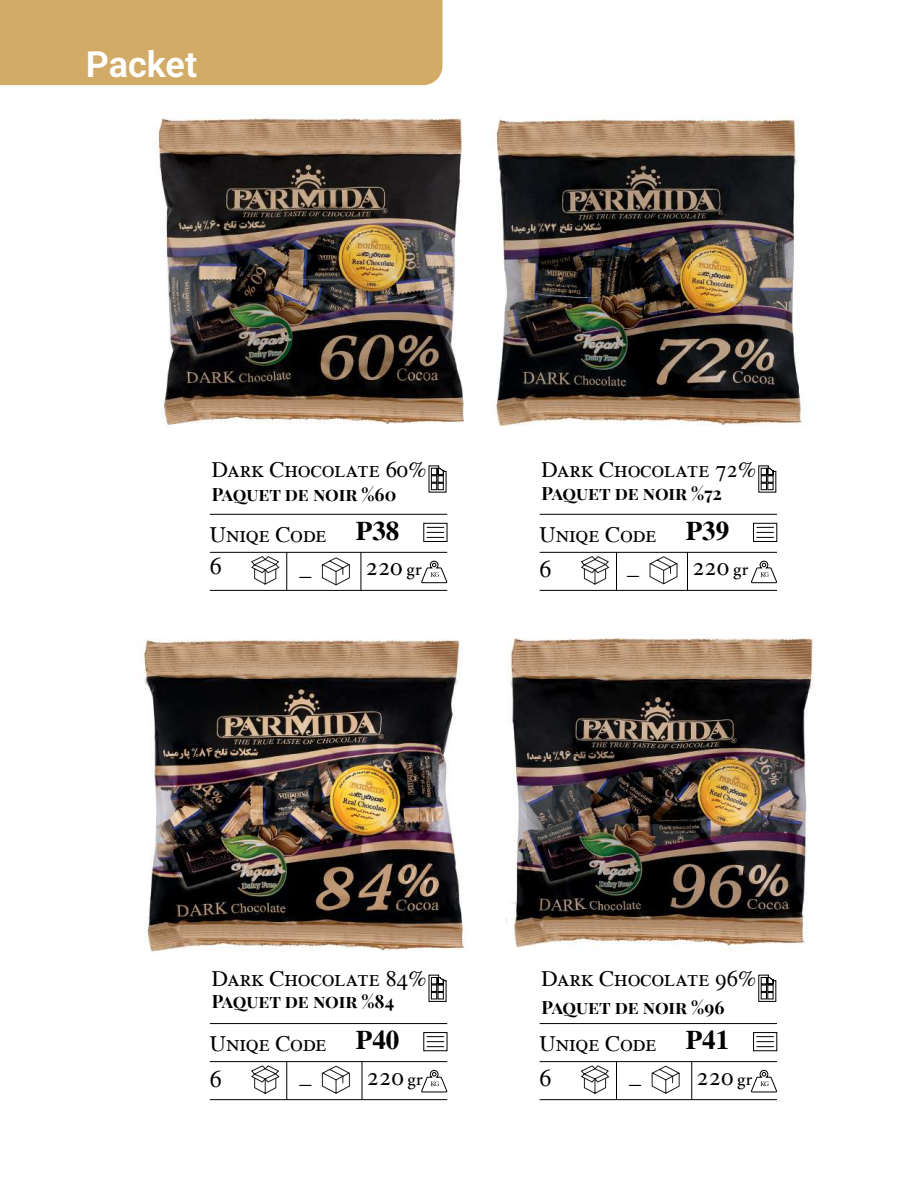
<style>
.page{position:relative;width:919px;height:1187px;background:#fff}
.page>*{position:absolute;margin:0;border:0;box-sizing:border-box;transform-origin:0 0}
.t1{font:700 36px "IRAN Yekan X";color:#fff}
.t2{font:700 27px "Times";color:#000}
.t3{font:24px "Times Roman SC&OSF";letter-spacing:.01em;color:#000}
.t4{font:22.5px "Times Roman SC&OSF";color:#000}
.t5{font:700 18px "Playfair Display SC";letter-spacing:-.005em;color:#000}
.s1{font-family:"Adobe Arabic"}
</style>
<div class="page">
<div style="left:0;top:0;width:442px;height:85px;background:#d2ab67"></div>
<img style="left:156px;top:117px;width:308px;height:308px">
<img style="left:494px;top:118px;width:310px;height:309px">
<img style="left:139px;top:639px;width:326px;height:313px">
<img style="left:506px;top:638px;width:308px;height:312px">
<svg style="left:421px;top:560px;width:26px;height:23px"></svg>
<hr style="left:210px;top:590px;width:237px;height:1px;background:#000">
<hr style="left:210px;top:514px;width:237px;height:1px;background:#000">
<hr style="left:210px;top:552px;width:237px;height:1px;background:#000">
<hr style="left:360px;top:552px;width:1px;height:38px;background:#000">
<hr style="left:286px;top:552px;width:1px;height:38px;background:#000">
<svg style="left:428px;top:465px;width:19px;height:28px"></svg>
<svg style="left:251px;top:556px;width:29px;height:29px"></svg>
<svg style="left:423px;top:522px;width:25px;height:20px"></svg>
<svg style="left:751px;top:560px;width:26px;height:23px"></svg>
<hr style="left:539px;top:590px;width:238px;height:1px;background:#000">
<hr style="left:539px;top:514px;width:238px;height:1px;background:#000">
<hr style="left:539px;top:552px;width:238px;height:1px;background:#000">
<hr style="left:687px;top:552px;width:1px;height:38px;background:#000">
<hr style="left:616px;top:552px;width:1px;height:38px;background:#000">
<svg style="left:758px;top:465px;width:18px;height:28px"></svg>
<svg style="left:580px;top:556px;width:29px;height:29px"></svg>
<svg style="left:753px;top:522px;width:24px;height:20px"></svg>
<svg style="left:421px;top:1069px;width:26px;height:23px"></svg>
<hr style="left:210px;top:1099px;width:237px;height:1px;background:#000">
<hr style="left:210px;top:1023px;width:237px;height:1px;background:#000">
<hr style="left:210px;top:1061px;width:237px;height:1px;background:#000">
<hr style="left:361px;top:1061px;width:1px;height:38px;background:#000">
<hr style="left:286px;top:1061px;width:1px;height:38px;background:#000">
<svg style="left:428px;top:974px;width:19px;height:28px"></svg>
<svg style="left:251px;top:1065px;width:29px;height:29px"></svg>
<svg style="left:423px;top:1032px;width:25px;height:19px"></svg>
<svg style="left:751px;top:1069px;width:26px;height:23px"></svg>
<hr style="left:539px;top:1099px;width:238px;height:1px;background:#000">
<hr style="left:539px;top:1023px;width:238px;height:1px;background:#000">
<hr style="left:539px;top:1061px;width:238px;height:1px;background:#000">
<hr style="left:691px;top:1061px;width:1px;height:38px;background:#000">
<hr style="left:616px;top:1061px;width:1px;height:38px;background:#000">
<svg style="left:758px;top:974px;width:18px;height:28px"></svg>
<svg style="left:580px;top:1065px;width:29px;height:29px"></svg>
<svg style="left:753px;top:1032px;width:24px;height:19px"></svg>
<svg style="left:321px;top:557px;width:29px;height:28px"></svg>
<svg style="left:649px;top:556px;width:29px;height:28px"></svg>
<svg style="left:651px;top:1065px;width:29px;height:28px"></svg>
<svg style="left:321px;top:1065px;width:29px;height:28px"></svg>
<h1 class="t1" style="left:86px;top:43px;width:113px">Packet</h1>
<p class="t4" style="left:212px;top:456px;width:217px">Dark Chocolate 60%</p>
<p class="t5" style="left:212px;top:480px;width:186px">Paquet de noir %60</p>
<p class="t4" style="left:541px;top:456px;width:217px">Dark Chocolate 72%</p>
<p class="t5" style="left:541px;top:479px;width:182px">Paquet de noir %72</p>
<p class="t4" style="left:210px;top:521px;width:118px">Uniqe Code</p>
<p class="t2" style="left:356px;top:514px;width:45px">P38</p>
<p class="t4" style="left:539px;top:521px;width:118px">Uniqe Code</p>
<p class="t2" style="left:685px;top:514px;width:45px">P39</p>
<p class="t3" style="left:210px;top:552px;width:13px">6</p>
<p class="t3" style="left:299px;top:553px;width:13px">_</p>
<p class="t3" style="left:366px;top:553px;width:57px">220 <span class="s1">gr</span></p>
<p class="t3" style="left:539px;top:555px;width:13px">6</p>
<p class="t3" style="left:627px;top:552px;width:13px">_</p>
<p class="t3" style="left:692px;top:553px;width:57px">220 <span class="s1">gr</span></p>
<p class="t4" style="left:212px;top:965px;width:217px">Dark Chocolate 84%</p>
<p class="t5" style="left:212px;top:986px;width:184px">Paquet de noir %84</p>
<p class="t4" style="left:541px;top:965px;width:217px">Dark Chocolate 96%</p>
<p class="t5" style="left:541px;top:992px;width:184px">Paquet de noir %96</p>
<p class="t4" style="left:210px;top:1030px;width:118px">Uniqe Code</p>
<p class="t2" style="left:356px;top:1023px;width:45px">P40</p>
<p class="t4" style="left:539px;top:1030px;width:118px">Uniqe Code</p>
<p class="t2" style="left:685px;top:1023px;width:45px">P41</p>
<p class="t3" style="left:210px;top:1065px;width:13px">6</p>
<p class="t3" style="left:299px;top:1061px;width:13px">_</p>
<p class="t3" style="left:367px;top:1062px;width:57px">220 <span class="s1">gr</span></p>
<p class="t3" style="left:539px;top:1064px;width:13px">6</p>
<p class="t3" style="left:629px;top:1061px;width:13px">_</p>
<p class="t3" style="left:697px;top:1062px;width:57px">220 <span class="s1">gr</span></p>
</div>
